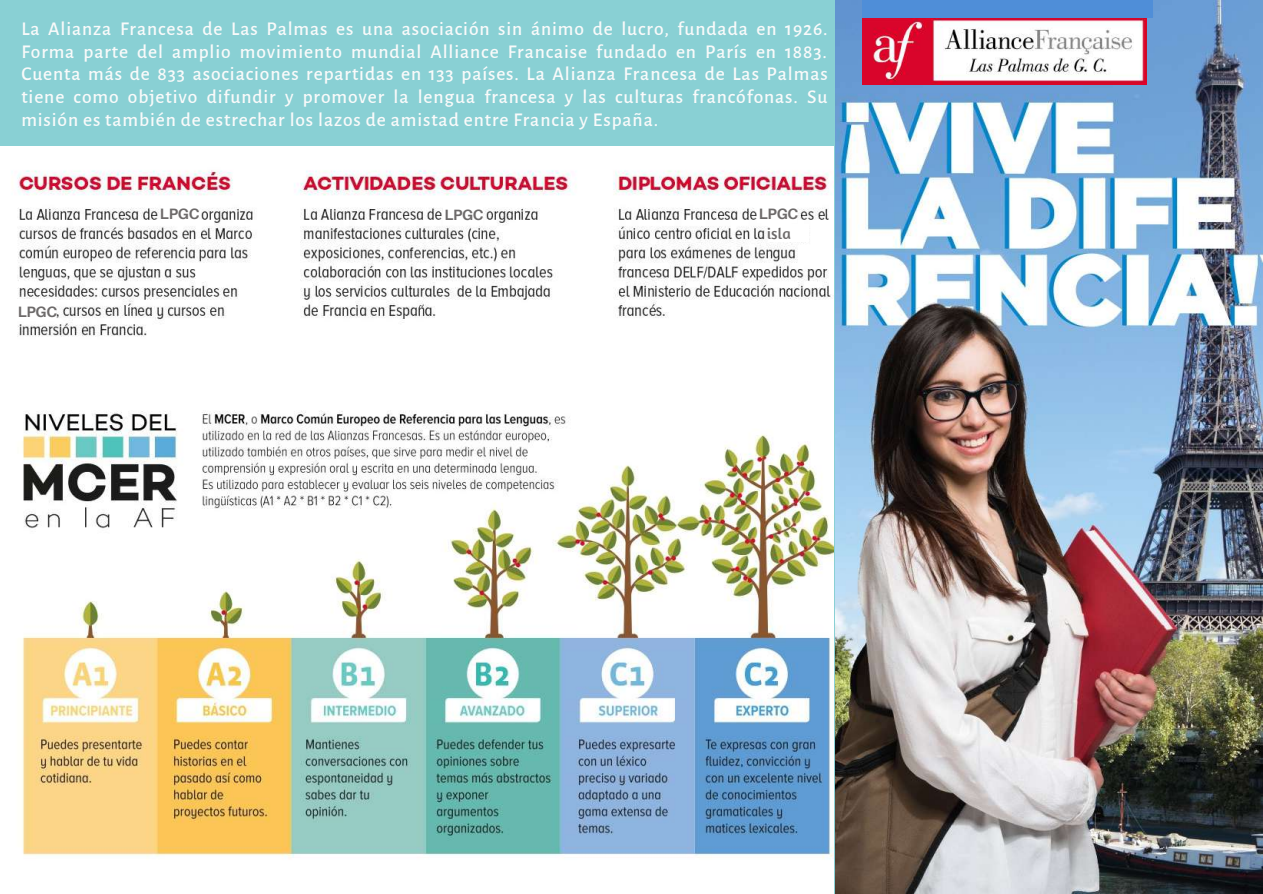
<style>
.page{position:relative;width:1263px;height:894px;background:#fff}
.page>*{position:absolute;margin:0;border:0;box-sizing:border-box;transform-origin:0 0}
.t1{font:500 19.5px/22.5px "Alegreya Sans";letter-spacing:.045em;color:#f9fafa;text-align:justify}
.t2{font:15.75px "Amaranth";color:#6d6a6a}
.t3{font:700 15px "Aileron";letter-spacing:-.015em;color:#6d6a6a}
.t4{font:700 14.85px "Aileron";color:#6d6a6a}
</style>
<div class="page">
<div style="left:0;top:0;width:1263px;height:893px;background:#89d0d4"></div>
<img style="left:835px;top:0;width:428px;height:893px">
<img style="left:863px;top:18px;width:283px;height:66px">
<img style="left:0;top:147px;width:833px;height:745px">
<div style="left:162px;top:200px;width:37px;height:24px;background:#fff"></div>
<div style="left:17px;top:299px;width:39px;height:21px;background:#fff"></div>
<div style="left:443px;top:203px;width:39px;height:21px;background:#fff"></div>
<div style="left:757px;top:203px;width:39px;height:19px;background:#fff"></div>
<div style="left:768px;top:224px;width:40px;height:17px;background:#fff"></div>
<div style="left:863px;top:0;width:290px;height:18px;background:#4f8ed8"></div>
<p class="t1" style="left:21px;top:18px;width:808px">La Alianza Francesa de Las Palmas es una asociación sin ánimo de lucro, fundada en 1926.<br>Forma parte del amplio movimiento mundial Alliance Francaise fundado en París en 1883.<br>Cuenta más de 833 asociaciones repartidas en 133 países. La Alianza Francesa de Las Palmas tiene como objetivo difundir y promover la lengua francesa y las culturas francófonas. Su misión es también de estrechar los lazos de amistad entre Francia y España.</p>
<p class="t3" style="left:160px;top:204px;width:41px">LPGC</p>
<p class="t4" style="left:444px;top:205px;width:41px">LPGC</p>
<p class="t3" style="left:759px;top:204px;width:41px">LPGC</p>
<p class="t3" style="left:18px;top:302px;width:41px">LPGC</p>
<p class="t2" style="left:767px;top:223px;width:25px">isla</p>
</div>
